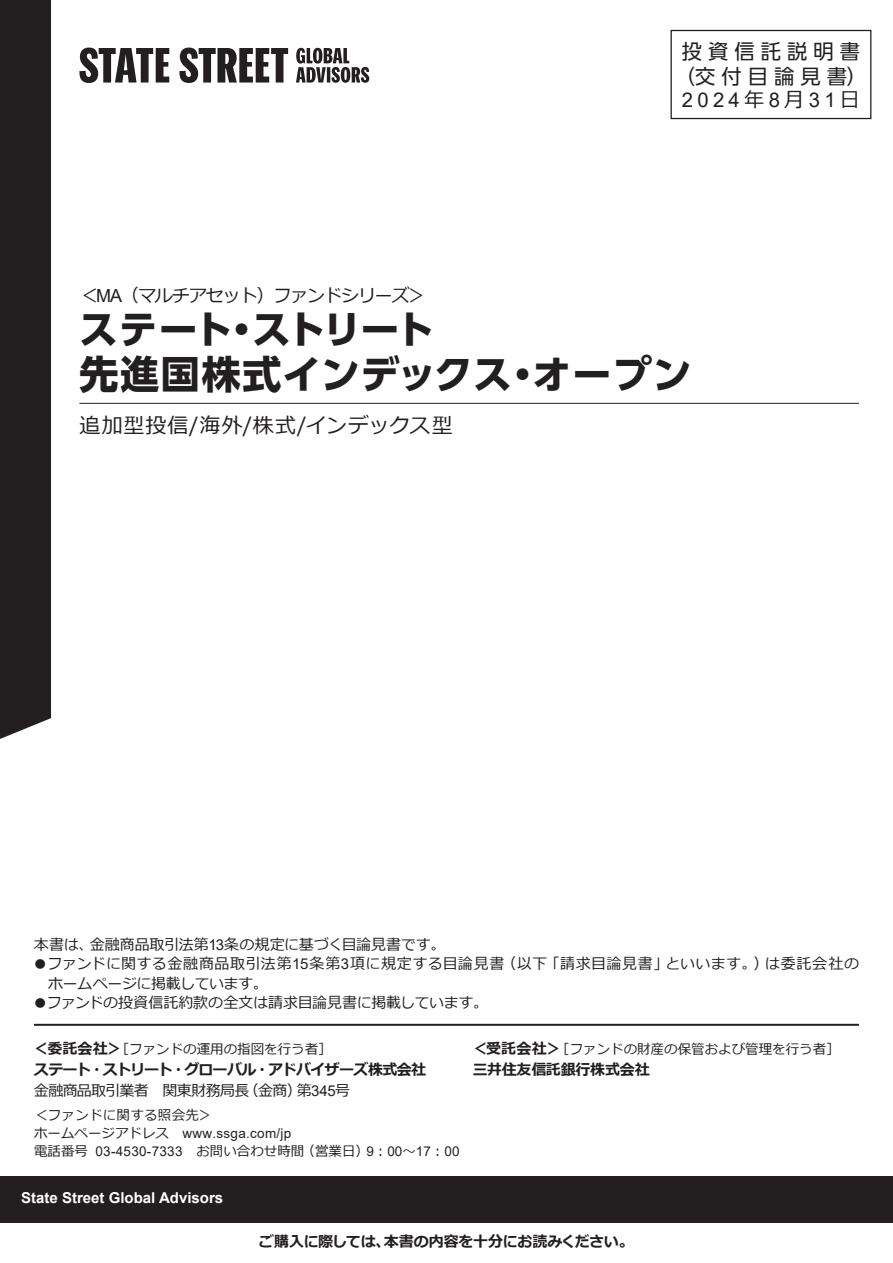
<style>
.page{position:relative;width:893px;height:1263px;background:#fff}
.page>*{position:absolute;margin:0;border:0;box-sizing:border-box;transform-origin:0 0}
.t1{font:700 39px/45px "UD Shin Go Pr 6 N";letter-spacing:.015em;color:#231f20}
.t2{font:21px "Meiryo";letter-spacing:.04em;color:#231f20}
.t3{font:20.25px/25px "UD Shin Go Pro";letter-spacing:.3em;color:#231f20;text-align:center}
.t4{font:20.25px "Arial";letter-spacing:.21em;color:#231f20}
.t5{font:18px "Meiryo";letter-spacing:-.06em;color:#231f20}
.t6{font:15px/19.5px "Meiryo";letter-spacing:.005em;color:#231f20}
.t7{font:700 15px/21px "Meiryo";letter-spacing:-.03em;color:#231f20}
.t8{font:15px "Meiryo";letter-spacing:-.015em;color:#231f20}
.t9{font:700 15px "Arial";color:#fff}
.t10{font:13.5px "Meiryo";color:#231f20}
.t11{font:13.5px "Arial";letter-spacing:.02em;color:#231f20}
.t12{font:13.5px "Meiryo";letter-spacing:.02em;color:#231f20}
.s1{font-family:"Meiryo"}
.s2{font-family:"Arial"}
.s3{font-weight:700;font-size:15px}
.s4{font-weight:400}
.s5{font-family:"Arial";font-weight:400}
</style>
<div class="page">
<div style="left:0;top:0;width:51px;height:739px;background:#231f20"></div>
<hr style="left:79px;top:403px;width:780px;height:1px;background:#231f20">
<div style="left:0;top:1176px;width:893px;height:46px;background:#231f20"></div>
<svg style="left:296px;top:48px;width:73px;height:35px"></svg>
<svg style="left:79px;top:48px;width:209px;height:35px"></svg>
<hr style="left:34px;top:1024px;width:825px;height:2px;background:#231f20">
<div style="left:670px;top:30px;width:201px;height:89px;border:1px solid #231f20"></div>
<h3 class="t3" style="left:675px;top:38px;width:194px">投資信託説明書（交付目論見書）</h3>
<h3 class="t4" style="left:682px;top:86px;width:180px">2024<span class="s1">年</span>8<span class="s1">月</span>31<span class="s1">日</span></h3>
<p class="t5" style="left:79px;top:282px;width:349px">＜<span class="s2">MA</span>（マルチアセット）ファンドシリーズ＞</p>
<h1 class="t1" style="left:79px;top:306px;width:614px">ステート・ストリート<br>先進国株式インデックス・オープン</h1>
<h2 class="t2" style="left:79px;top:410px;width:375px">追加型投信/海外/株式/インデックス型</h2>
<p class="t6" style="left:34px;top:935px;width:413px">本書は、金融商品取引法第<span class="s2">13</span>条の規定に基づく目論見書です。</p>
<p class="t6" style="left:48px;top:955px;width:813px;text-indent:-15px">●ファンドに関する金融商品取引法第<span class="s2">15</span>条第<span class="s2">3</span>項に規定する目論見書（以下「請求目論見書」といいます。）は委託会社のホームページに掲載しています。</p>
<p class="t8" style="left:33px;top:992px;width:457px">●ファンドの投資信託約款の全文は請求目論見書に掲載しています。</p>
<p class="t10" style="left:33px;top:1039px;width:301px"><span class="s3">＜委託会社＞</span>［ファンドの運用の指図を行う者］</p>
<p class="t7" style="left:34px;top:1059px;width:394px">ステート・ストリート・グローバル・アドバイザーズ株式会社<span class="s4">金融商品取引業者　関東財務局長（金商）第</span><span class="s5">345</span><span class="s4">号</span></p>
<p class="t12" style="left:34px;top:1105px;width:180px">＜ファンドに関する照会先＞</p>
<p class="t11" style="left:34px;top:1124px;width:259px"><span class="s1">ホームページアドレス　</span>www.ssga.com/jp</p>
<p class="t10" style="left:34px;top:1141px;width:427px">電話番号 <span class="s2">03-4530-7333</span>　お問い合わせ時間（営業日）<span class="s2">9</span>︓<span class="s2">00</span>～<span class="s2">17</span>︓<span class="s2">00</span></p>
<p class="t9" style="left:21px;top:1187px;width:204px">State Street Global Advisors</p>
<p class="t10" style="left:472px;top:1039px;width:369px"><span class="s3">＜受託会社＞</span>［ファンドの財産の保管および管理を行う者］</p>
<p class="t7" style="left:473px;top:1059px;width:178px">三井住友信託銀行株式会社</p>
<p class="t7" style="left:259px;top:1231px;width:376px">ご購入に際しては、本書の内容を十分にお読みください。</p>
</div>
